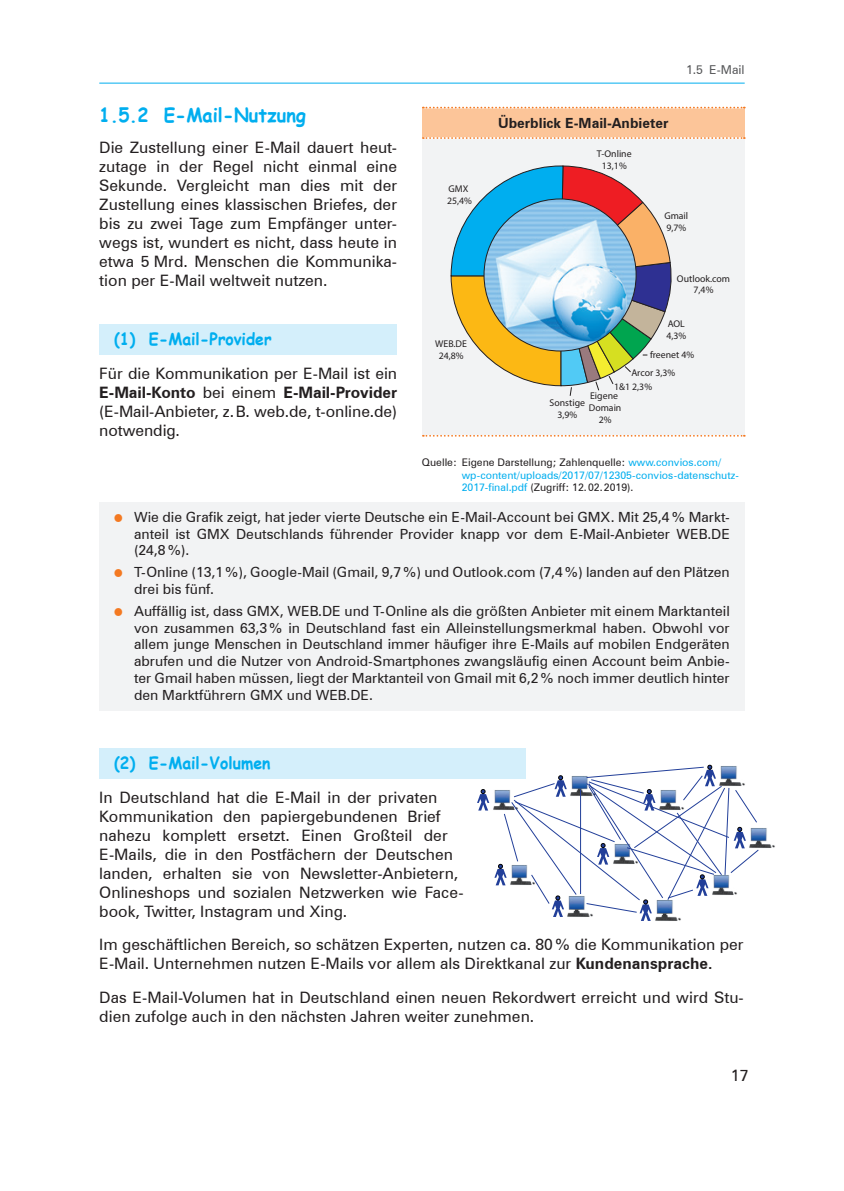
<style>
.page{position:relative;width:844px;height:1191px;background:#fff}
.page>*{position:absolute;margin:0;border:0;box-sizing:border-box;transform-origin:0 0}
.t1{font:700 19.25px "Comic Sans MS";color:#00aeef;scale:.95 1}
.t2{font:700 16.62px "Comic Sans MS";color:#00aeef;scale:.95 1}
.Fließtext{font:15.75px/18.9px "Zurich BT";color:#231f20}
.t3{font:14px/16.8px "Zurich BT";color:#231f20;text-align:justify}
.Grundtext_hbf-Mitte{font:700 14px "Zurich BT";color:#231f20}
.Kolumnentitel_rechts{font:12.25px "Zurich BT";color:#57585a}
.Quelle{font:10.5px/12.6px "Zurich BT";color:#00aeef}
.t4{font:9.8px/11.7px "Myriad Pro";color:#231f20}
.s1{font-weight:700}
.s2{color:#231f20}
.s3{font-family:"Uni Math";font-size:12.25px;color:#f47921}
</style>
<div class="page">
<hr style="left:99px;top:83px;width:645px;height:1px;background:#00aeef">
<div style="left:99px;top:325px;width:298px;height:30px;background:#d4effb"></div>
<div style="left:99px;top:503px;width:645px;height:63px;background:#f2f3f4"></div>
<div style="left:99px;top:558px;width:645px;height:47px;background:#f2f3f4"></div>
<div style="left:99px;top:596px;width:645px;height:114px;background:#f2f3f4"></div>
<div style="left:99px;top:748px;width:427px;height:31px;background:#d4effb"></div>
<div style="left:422px;top:108px;width:322px;height:30px;background:#fcc599"></div>
<div style="left:422px;top:138px;width:322px;height:298px;background:#f2f3f4"></div>
<svg style="left:423px;top:107px;width:321px;height:1px"></svg>
<svg style="left:423px;top:137px;width:321px;height:2px"></svg>
<svg style="left:423px;top:435px;width:321px;height:2px"></svg>
<svg style="left:450px;top:165px;width:222px;height:231px"></svg>
<img style="left:484px;top:199px;width:152px;height:152px;border-radius:76px">
<img style="left:758px;top:828px;width:17px;height:20px">
<svg style="left:477px;top:765px;width:281px;height:156px"></svg>
<p class="t1" style="left:99px;top:101px;width:219px">1.5.2 E-Mail-Nutzung</p>
<p class="Fließtext" style="left:99px;top:138px;width:299px;text-align:justify">Die Zustellung einer E-Mail dauert heut&shy;zutage in der Regel nicht einmal eine Sekunde. Vergleicht man dies mit der Zustellung eines klassischen Briefes, der bis zu zwei Tage zum Empfänger unter&shy;wegs ist, wundert es nicht, dass heute in etwa 5 Mrd. Menschen die Kommunika&shy;tion per E-Mail weltweit nutzen.</p>
<p class="t2" style="left:114px;top:327px;width:167px">(1) E-Mail-Provider</p>
<p class="Fließtext" style="left:99px;top:364px;width:299px;text-align:justify">Für die Kommunikation per E-Mail ist ein <span class="s1">E-Mail-Konto</span> bei einem <span class="s1">E-Mail-Provider </span>(E-Mail-Anbieter, z.B. web.de, t-online.de) notwendig.</p>
<p class="t4" style="left:447px;top:183px;width:26px">GMX<br>25,4%</p>
<p class="t4" style="left:435px;top:338px;width:33px;text-align:center">WEB.DE<br>24,8%</p>
<p class="Grundtext_hbf-Mitte" style="left:498px;top:115px;width:172px">Überblick E-Mail-Anbieter</p>
<p class="t4" style="left:596px;top:148px;width:36px;text-align:center">T-Online<br>13,1%</p>
<p class="Kolumnentitel_rechts" style="left:686px;top:63px;width:60px">1.5 E-Mail</p>
<p class="t4" style="left:664px;top:209px;width:25px">Gmail<br>9,7%</p>
<p class="t4" style="left:676px;top:272px;width:55px;text-align:center">Outlook.com<br>7,4%</p>
<p class="t4" style="left:666px;top:318px;width:21px">AOL<br>4,3%</p>
<p class="t4" style="left:631px;top:345px;width:64px;line-height:18.2px;text-indent:19px">freenet 4%<br>Arcor 3,3%</p>
<p class="t4" style="left:590px;top:381px;width:63px;line-height:9.8px;text-indent:24px">1&amp;1 2,3%<br>Eigene</p>
<p class="t4" style="left:588px;top:402px;width:34px;text-align:center">Domain<br>2%</p>
<p class="t4" style="left:549px;top:397px;width:37px;text-align:center">Sonstige<br>3,9%</p>
<p class="Quelle" style="left:461px;top:456px;width:278px;text-indent:-40px"><span class="s2">Quelle: Eigene Darstellung; Zahlenquelle:</span> www.convios.com/ wp-content/uploads/2017/07/12305-convios-datenschutz-<br>2017-final.pdf <span class="s2">(Zugriff: 12.02.2019).</span></p>
<p class="t3" style="left:134px;top:508px;width:597px;text-indent:-20px"><span class="s3">●</span> Wie die Grafik zeigt, hat jeder vierte Deutsche ein E-Mail-Account bei GMX. Mit 25,4% Markt&shy;anteil ist GMX Deutschlands führender Provider knapp vor dem E-Mail-Anbieter WEB.DE (24,8%).</p>
<p class="t3" style="left:134px;top:563px;width:597px;text-indent:-20px"><span class="s3">●</span> T-Online (13,1%), Google-Mail (Gmail, 9,7%) und Outlook.com (7,4%) landen auf den Plätzen drei bis fünf.</p>
<p class="t3" style="left:134px;top:602px;width:597px;text-indent:-20px"><span class="s3">●</span> Auffällig ist, dass GMX, WEB.DE und T-Online als die größten Anbieter mit einem Marktanteil von zusammen 63,3% in Deutschland fast ein Alleinstellungsmerkmal haben. Obwohl vor allem junge Menschen in Deutschland immer häufiger ihre E-Mails auf mobilen Endgeräten abrufen und die Nutzer von Android-Smartphones zwangsläufig einen Account beim Anbie&shy;ter Gmail haben müssen, liegt der Marktanteil von Gmail mit 6,2% noch immer deutlich hinter den Marktführern GMX und WEB.DE.</p>
<p class="t2" style="left:114px;top:751px;width:166px">(2) E-Mail-Volumen</p>
<p class="Fließtext" style="left:99px;top:788px;width:365px">In Deutschland hat die E-Mail in der privaten Kommunikation den papiergebundenen Brief nahezu komplett ersetzt. Einen Großteil der E-Mails, die in den Postfächern der Deutschen landen, erhalten sie von Newsletter-Anbietern, Onlineshops und sozialen Netzwerken wie Face&shy;book, Twitter, Instagram und Xing.</p>
<p class="Fließtext" style="left:99px;top:935px;width:646px">Im geschäftlichen Bereich, so schätzen Experten, nutzen ca. 80% die Kommunikation per<br>E-Mail. Unternehmen nutzen E-Mails vor allem als Direktkanal zur <span class="s1">Kundenansprache.</span></p>
<p class="Fließtext" style="left:99px;top:988px;width:645px">Das E-Mail-Volumen hat in Deutschland einen neuen Rekordwert erreicht und wird Stu&shy;dien zufolge auch in den nächsten Jahren weiter zunehmen.</p>
<p class="Fließtext" style="left:730px;top:1066px;width:19px">17</p>
</div>
